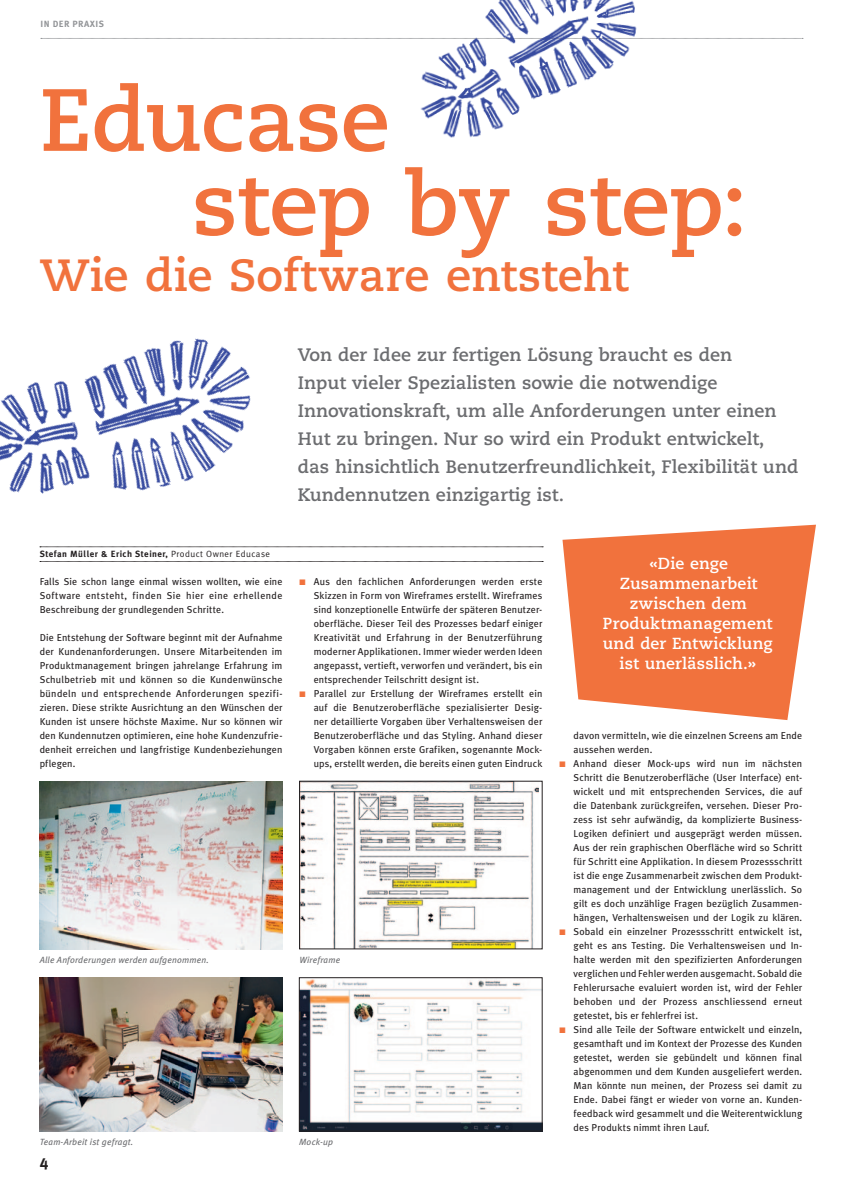
<style>
.page{position:relative;width:842px;height:1191px;background:#fff}
.page>*{position:absolute;margin:0;border:0;box-sizing:border-box;transform-origin:0 0}
.t1{font:700 88px/84px "Caecilia";letter-spacing:-.01em;color:#f1723d}
.t2{font:700 45px "Caecilia";color:#f1723d}
.t3{font:700 18px/28px "Caecilia";letter-spacing:.005em;color:#6c6d70}
.t4{font:700 16px/20px "Caecilia";letter-spacing:.005em;color:#fff;text-align:center}
.t5{font:16px "Meta Plus Bold Caps";color:#231f20}
.t6{font:10px/14px "Meta Plus";letter-spacing:.01em;color:#231f20;text-align:justify}
.t7{font:italic 9px "Meta Plus";letter-spacing:.02em;color:#6c6d70}
.t8{font:700 9px "Meta Plus";letter-spacing:.05em;color:#231f20}
.t9{font:700 9px "Meta Plus";letter-spacing:.05em;color:#939598}
.s1{font-family:"Meta Plus Normal";font-weight:400}
.s2{color:#f1723d}
</style>
<div class="page">
<svg style="left:291px;top:546px;width:252px;height:1px"></svg>
<svg style="left:291px;top:561px;width:252px;height:1px"></svg>
<svg style="left:41px;top:38px;width:762px;height:1px"></svg>
<svg style="left:562px;top:524px;width:254px;height:196px;fill:#f1723d"></svg>
<img style="left:0;top:338px;width:291px;height:224px">
<img style="left:40px;top:781px;width:243px;height:168px">
<img style="left:301px;top:783px;width:238px;height:164px">
<div style="left:299px;top:781px;width:243px;height:168px;border:1px solid #231f20"></div>
<img style="left:301px;top:979px;width:239px;height:150px">
<div style="left:299px;top:977px;width:243px;height:154px;border:1px solid #231f20"></div>
<img style="left:40px;top:977px;width:243px;height:154px">
<img style="left:409px;top:0;width:235px;height:138px">
<p class="t9" style="left:41px;top:19px;width:64px">IN DER PRAXIS</p>
<h1 class="t1" style="left:192px;top:80px;width:557px;text-indent:-152px">Educase<br>step by step:</h1>
<h2 class="t2" style="left:40px;top:249px;width:590px">Wie die Software entsteht</h2>
<p class="t3" style="left:298px;top:341px;width:502px">Von der Idee zur fertigen Lösung braucht es den<br>Input vieler Spezialisten sowie die notwendige Innovationskraft, um alle Anforderungen unter einen Hut zu bringen. Nur so wird ein Produkt entwickelt, das hinsichtlich Benutzerfreundlichkeit, Flexibilität und Kundennutzen einzigartig ist.</p>
<p class="t8" style="left:40px;top:548px;width:232px">Stefan M üller &amp; Erich Steiner, <span class="s1">Product Owner Educase</span></p>
<p class="t6" style="left:40px;top:574px;width:244px">Falls Sie schon lange einmal wissen wollten, wie eine Software entsteht, finden Sie hier eine erhellende Beschreibung der grundlegenden Schritte.</p>
<p class="t6" style="left:40px;top:630px;width:244px">Die Entstehung der Software beginnt mit der Aufnahme der Kundenanforderungen. U nsere Mitarbeitenden im Produktmanagement bringen jahrelange Erfahrung im Schulbetrieb mit und können so die Kundenwünsche bündeln und entsprechende Anforderungen spezifi&shy;zieren. Diese strikte Ausrichtung an den Wünschen der Kunden ist unsere höchste Maxime. N ur so können wir den Kundennutzen optimieren, eine hohe Kundenzufrie&shy;denheit erreichen und langfristige Kundenbeziehungen pflegen.</p>
<p class="t6" style="left:314px;top:574px;width:230px;text-indent:-14px"><span class="s2">■</span> Aus den fachlichen Anforderungen werden erste Skizzen in Form von Wireframes erstellt. Wireframes sind konzeptionelle Entwürfe der späteren Benutzer&shy;oberfläche. Dieser Teil des Prozesses bedarf einiger Kreativität und Erfahrung in der Benutzerführung moderner Applikationen. Immer wieder werden Ideen angepasst, vertieft, verworfen und verändert, bis ein entsprechender Teilschritt designt ist.</p>
<p class="t6" style="left:314px;top:686px;width:230px;text-indent:-14px"><span class="s2">■</span> Parallel zur Erstellung der Wireframes erstellt ein auf die Benutzeroberfläche spezialisierter Desig&shy;ner detaillierte Vorgaben über Verhaltensweisen der Benutzeroberfläche und das Styling. Anhand dieser Vorgaben können erste Grafiken, sogenannte Mock&shy;ups, erstellt werden, die bereits einen guten Eindruck</p>
<p class="t7" style="left:40px;top:954px;width:171px">Alle Anforderungen werden aufgenommen.</p>
<p class="t7" style="left:40px;top:1136px;width:95px">Team-Arbeit ist gefragt.</p>
<h3 class="t5" style="left:40px;top:1154px;width:10px">4</h3>
<p class="t7" style="left:299px;top:954px;width:42px">Wireframe</p>
<p class="t7" style="left:299px;top:1136px;width:35px">Mock-up</p>
<h3 class="t4" style="left:603px;top:554px;width:171px">«Die enge<br>Zusammenarbeit zwischen dem<br>Produktmanagement und der Entwicklung ist unerlässlich.»</h3>
<p class="t6" style="left:574px;top:728px;width:230px">davon vermitteln, wie die einzelnen Screens am Ende aussehen werden.</p>
<p class="t6" style="left:574px;top:756px;width:230px;text-indent:-14px"><span class="s2">■</span> Anhand dieser Mock-ups wird nun im nächsten Schritt die Benutzeroberfläche (User Interface) ent&shy;wickelt und mit entsprechenden Services, die auf die Datenbank zurückgreifen, versehen. Dieser Pro&shy;zess ist sehr aufwändig, da komplizierte Business-Logiken definiert und ausgeprägt werden müssen.<br>Aus der rein graphischen Oberfläche wird so Schritt für Schritt eine Applikation. In diesem Prozessschritt ist die enge Zusammenarbeit zwischen dem Produkt&shy;management und der Entwicklung unerlässlich. So gilt es doch unzählige Fragen bezüglich Zusammen&shy;hängen, Verhaltensweisen und der Logik zu klären.</p>
<p class="t6" style="left:574px;top:924px;width:230px;text-indent:-14px"><span class="s2">■</span> Sobald ein einzelner Prozessschritt entwickelt ist, geht es ans Testing. Die Verhaltensweisen und In&shy;halte werden mit den spezifizierten Anforderungen verglichen und Fehler werden ausgemacht. Sobald die Fehlerursache evaluiert worden ist, wird der Fehler behoben und der Prozess anschliessend erneut getestet, bis er fehlerfrei ist.</p>
<p class="t6" style="left:574px;top:1022px;width:230px;text-indent:-14px"><span class="s2">■</span> Sind alle Teile der Software entwickelt und einzeln, gesamthaft und im Kontext der Prozesse des Kunden getestet, werden sie gebündelt und können final abgenommen und dem Kunden ausgeliefert werden.<br>Man könnte nun meinen, der Prozess sei damit zu Ende. Dabei fängt er wieder von vorne an. Kunden&shy;feedback wird gesammelt und die Weiterentwicklung des Produkts nimmt ihren Lauf.</p>
</div>
